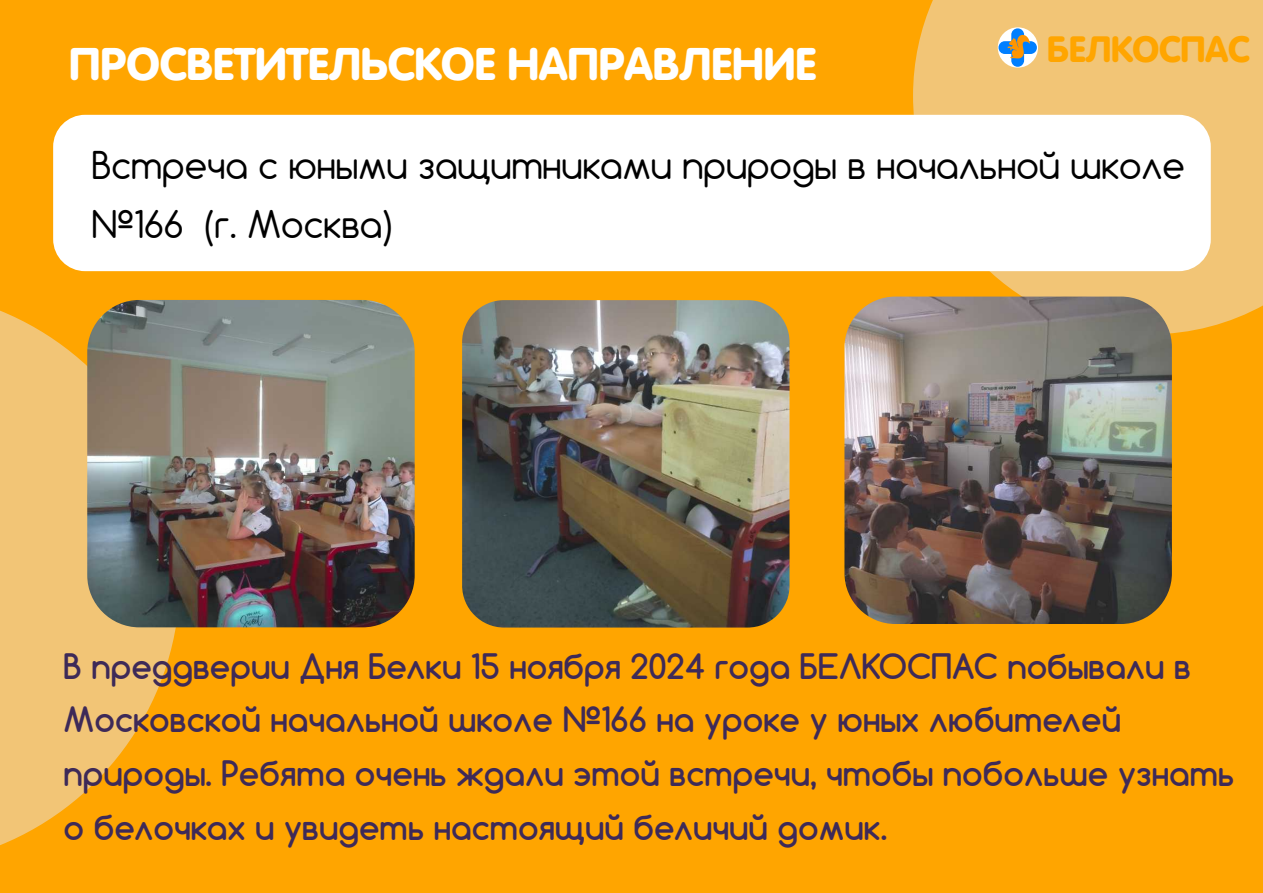
<style>
.page{position:relative;width:1263px;height:893px;background:#ffa500}
.page>*{position:absolute;margin:0;border:0;box-sizing:border-box;transform-origin:0 0}
.t1{font:700 45px "VAG World";color:#fff}
.t2{font:36px/58.5px "Comfortaa";color:#000}
.t3{font:700 36px "VAG World";color:#ffa500}
.t4{font:700 33px/53.6px "Comfortaa";color:#3e2a58}
</style>
<div class="page">
<svg style="left:0;top:310px;width:180px;height:535px;fill:#f2c576"></svg>
<svg style="left:913px;top:0;width:350px;height:334px;background:#f2c26e"></svg>
<svg style="left:998px;top:27px;width:40px;height:41px"></svg>
<svg style="left:1011px;top:28px;width:13px;height:39px"></svg>
<div style="left:998px;top:41px;width:39px;height:13px;background:#007fff;border-radius:6px"></div>
<svg style="left:1007px;top:35px;width:23px;height:23px"></svg>
<div style="left:53px;top:115px;width:1158px;height:156px;background:#fff;border-radius:32px"></div>
<img style="left:87px;top:300px;width:328px;height:327px;border-radius:52px">
<img style="left:462px;top:300px;width:327px;height:328px;border-radius:42px">
<img style="left:844px;top:297px;width:328px;height:327px;border-radius:51px">
<h1 class="t1" style="left:69px;top:44px;width:749px">ПРОСВЕТИТЕЛЬСКОЕ НАПРАВЛЕНИЕ</h1>
<p class="t3" style="left:1047px;top:33px;width:204px">БЕЛКОСПАС</p>
<p class="t2" style="left:92px;top:140px;width:1095px">Встреча с юными защитниками природы в начальной школе №166 (г. Москва)</p>
<p class="t4" style="left:64px;top:643px;width:1172px">В преддверии Дня Белки 15 ноября 2024 года БЕЛКОСПАС побывали в Московской начальной школе №166 на уроке у юных любителей природы. Ребята очень ждали этой встречи, чтобы побольше узнать о белочках и увидеть настоящий беличий домик.</p>
</div>
